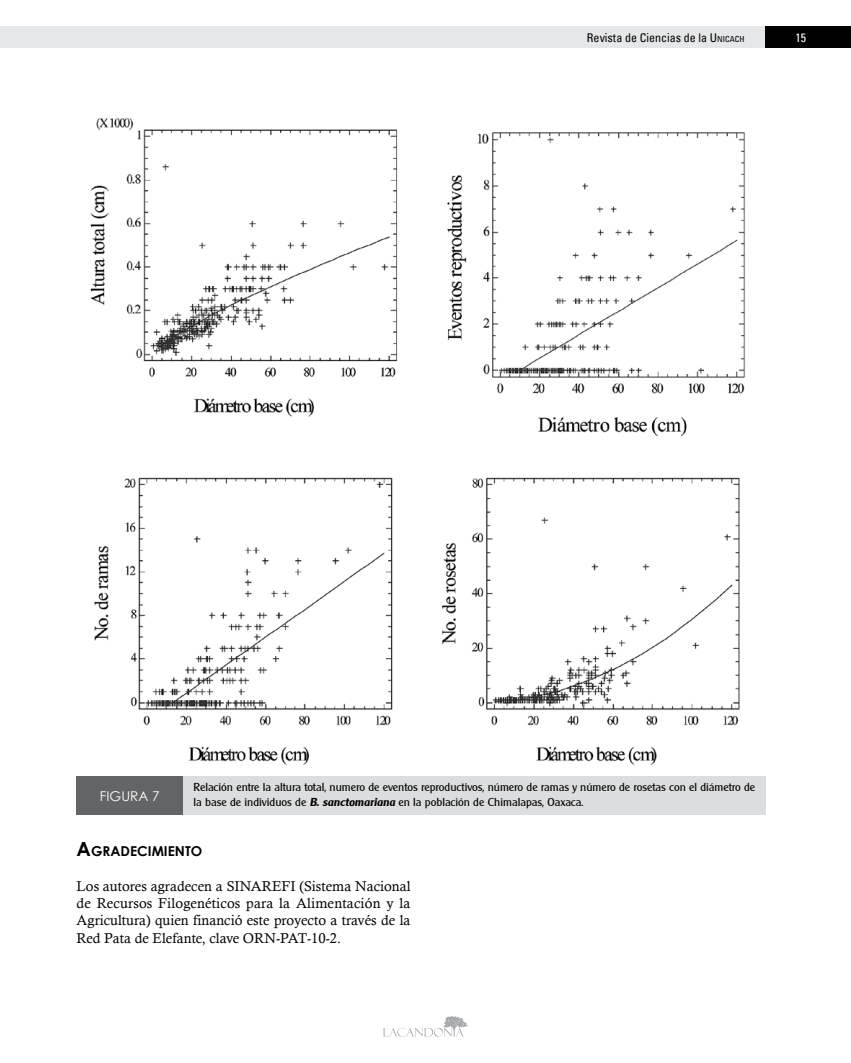
<style>
.page{position:relative;width:851px;height:1063px;background:#fff}
.page>*{position:absolute;margin:0;border:0;box-sizing:border-box;transform-origin:0 0}
.t1{font:14.25px/17.2px "Calisto";color:#000;text-align:justify}
.t2{font:700 13.65px "Century Gothic";color:#000}
.t3{font:13.5px "Century Gothic";color:#fff}
.t4{font:condensed 12px "Univers";color:#000}
.t5{font:condensed 12px "Univers";color:#fff}
.t6{font:11.25px/15px "Clarity Gothic SF";color:#000}
.s1{font-style:inherit}
.s2{font-size:8.4px}
.s3{font-family:"Clarity Gothic SF Bold";font-style:italic}
.s4{font-size:19.5px}
</style>
<div class="page">
<div style="left:0;top:27px;width:850px;height:21px;background:#e6e7e8"></div>
<div style="left:765px;top:27px;width:85px;height:21px;background:#000"></div>
<svg style="left:383px;top:1016px;width:85px;height:21px"></svg>
<div style="left:77px;top:776px;width:688px;height:39px;background:#dcddde"></div>
<div style="left:77px;top:776px;width:106px;height:39px;background:#636466"></div>
<img style="left:90px;top:118px;width:655px;height:647px">
<p class="t4" style="left:587px;top:30px;width:159px">Revista de Ciencias de la <span class="s1">U</span><span class="s2">NICACH</span></p>
<p class="t5" style="left:795px;top:30px;width:12px">15</p>
<p class="t3" style="left:100px;top:787px;width:61px">FIGURA 7</p>
<p class="t6" style="left:193px;top:780px;width:563px">Relación entre la altura total, numero de eventos reproductivos, número de ramas y número de rosetas con el diámetro de la base de individuos de <span class="s3">B. sanctomariana</span> en la población de Chimalapas, Oaxaca.</p>
<p class="t2" style="left:77px;top:843px;width:127px"><span class="s4">A</span>GRADECIMIENTO</p>
<p class="t1" style="left:77px;top:877px;width:335px">Los autores agradecen a SINAREFI (Sistema Nacional de Recursos Filogenéticos para la Alimentación y la Agricultura) quien financió este proyecto a través de la Red Pata de Elefante, clave ORN-PAT-10-2.</p>
</div>
